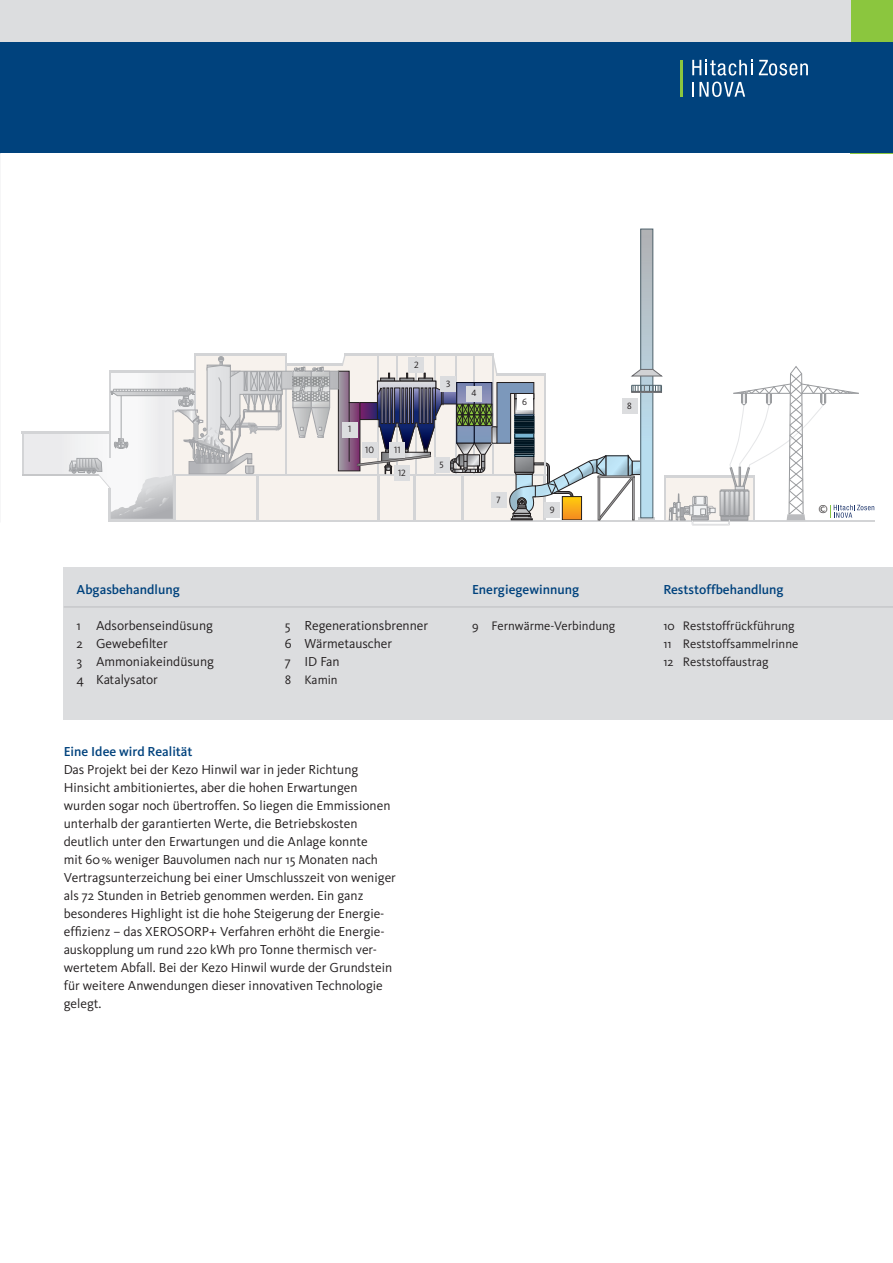
<style>
.page{position:relative;width:893px;height:1263px;background:#fff}
.page>*{position:absolute;margin:0;border:0;box-sizing:border-box;transform-origin:0 0}
.t1{font:13.5px/18px "Kievit";color:#231f20}
.t2{font:500 13.5px "Kievit";color:#00427d}
.t3{font:12.75px/18px "Kievit";color:#231f20}
.t4{font:10.95px "Kievit";color:#231f20}
.t5{font:9.45px "Kievit Regular SC";color:#231f20}
</style>
<div class="page">
<div style="left:850px;top:0;width:43px;height:153px;background:#8bc63e"></div>
<div style="left:0;top:0;width:850px;height:43px;background:#dcdddf"></div>
<div style="left:0;top:43px;width:893px;height:110px;background:#00427d"></div>
<div style="left:64px;top:568px;width:829px;height:152px;background:#dcdddf"></div>
<hr style="left:64px;top:607px;width:829px;height:1px;background:#bcbdc0">
<svg style="left:692px;top:82px;width:53px;height:15px"></svg>
<svg style="left:759px;top:60px;width:49px;height:16px"></svg>
<svg style="left:692px;top:60px;width:61px;height:16px"></svg>
<hr style="left:681px;top:60px;width:2px;height:37px;background:#8bc63e">
<div style="left:665px;top:476px;width:89px;height:45px;background:#f7f2ed"></div>
<hr style="left:665px;top:476px;width:90px;height:2px;background:#d3d4d6">
<hr style="left:665px;top:476px;width:1px;height:45px;background:#d3d4d6">
<hr style="left:109px;top:519px;width:65px;height:3px;background:#d3d4d6">
<hr style="left:173px;top:520px;width:702px;height:2px;background:#d3d4d6">
<svg style="left:643px;top:231px;width:8px;height:122px"></svg>
<div style="left:641px;top:229px;width:12px;height:289px;border:1px solid #50636c"></div>
<div style="left:692px;top:520px;width:38px;height:5px;border:1px solid #e5e6e8"></div>
<svg style="left:669px;top:366px;width:205px;height:154px"></svg>
<svg style="left:22px;top:353px;width:640px;height:167px"></svg>
<div style="left:517px;top:394px;width:15px;height:16px;background:#fff"></div>
<div style="left:466px;top:386px;width:16px;height:15px;background:#dcdddf"></div>
<div style="left:491px;top:492px;width:15px;height:16px;background:#dcdddf"></div>
<div style="left:409px;top:358px;width:15px;height:15px;background:#dcdddf"></div>
<div style="left:342px;top:422px;width:16px;height:15px;background:#dcdddf"></div>
<div style="left:434px;top:457px;width:15px;height:16px;background:#dcdddf"></div>
<div style="left:440px;top:376px;width:16px;height:16px;background:#dcdddf"></div>
<div style="left:622px;top:398px;width:15px;height:16px;background:#dcdddf"></div>
<div style="left:362px;top:442px;width:15px;height:16px;background:#dcdddf"></div>
<div style="left:389px;top:442px;width:16px;height:16px;background:#dcdddf"></div>
<div style="left:394px;top:466px;width:16px;height:15px;background:#dcdddf"></div>
<div style="left:544px;top:503px;width:16px;height:15px;background:#dcdddf"></div>
<p class="t5" style="left:414px;top:359px;width:6px">2</p>
<p class="t5" style="left:348px;top:423px;width:5px">1</p>
<p class="t5" style="left:365px;top:444px;width:10px">10</p>
<p class="t5" style="left:394px;top:444px;width:8px">11</p>
<p class="t5" style="left:398px;top:467px;width:9px">12</p>
<p class="t5" style="left:446px;top:378px;width:6px">3</p>
<p class="t5" style="left:439px;top:459px;width:6px">5</p>
<p class="t5" style="left:471px;top:387px;width:6px">4</p>
<p class="t5" style="left:496px;top:494px;width:6px">7</p>
<p class="t5" style="left:522px;top:396px;width:6px">6</p>
<p class="t5" style="left:550px;top:504px;width:6px">9</p>
<p class="t5" style="left:627px;top:400px;width:6px">8</p>
<p class="t4" style="left:819px;top:502px;width:11px">©</p>
<p class="t2" style="left:77px;top:581px;width:105px">Abgasbehandlung</p>
<p class="t2" style="left:472px;top:581px;width:109px">Energiegewinnung</p>
<p class="t2" style="left:663px;top:581px;width:122px">Reststoffbehandlung</p>
<p class="t1" style="left:77px;top:616px;width:139px">1 Adsorbenseindüsung<br>2 Gewebefilter<br>3 Ammoniakeindüsung<br>4 Katalysator</p>
<p class="t1" style="left:285px;top:616px;width:145px">5 Regenerationsbrenner<br>6 Wärmetauscher<br>7 ID Fan</p>
<p class="t3" style="left:472px;top:617px;width:145px">9 Fernwärme-Verbindung</p>
<p class="t3" style="left:663px;top:617px;width:137px">10 Reststoffrückführung<br>11 Reststoffsammelrinne<br>12 Reststoffaustrag</p>
<p class="t3" style="left:285px;top:671px;width:54px">8 Kamin</p>
<p class="t2" style="left:64px;top:743px;width:130px">Eine Idee wird Realität</p>
<p class="t1" style="left:64px;top:760px;width:334px">Das Projekt bei der Kezo Hinwil war in jeder Richtung Hinsicht ambitioniertes, aber die hohen Erwartungen wurden sogar noch übertroffen. So liegen die Emmissionen unterhalb der garantierten Werte, die Betriebskosten deutlich unter den Erwartungen und die Anlage konnte<br>mit 60% weniger Bauvolumen nach nur 15 Monaten nach Vertragsunterzeichung bei einer Umschlusszeit von weniger als 72 Stunden in Betrieb genommen werden. Ein ganz besonderes Highlight ist die hohe Steigerung der Energie&shy;effizienz – das XEROSORP+ Verfahren erhöht die Energie&shy;auskopplung um rund 220 kWh pro Tonne thermisch ver&shy;wertetem Abfall. Bei der Kezo Hinwil wurde der Grundstein für weitere Anwendungen dieser innovativen Technologie gelegt.</p>
</div>
